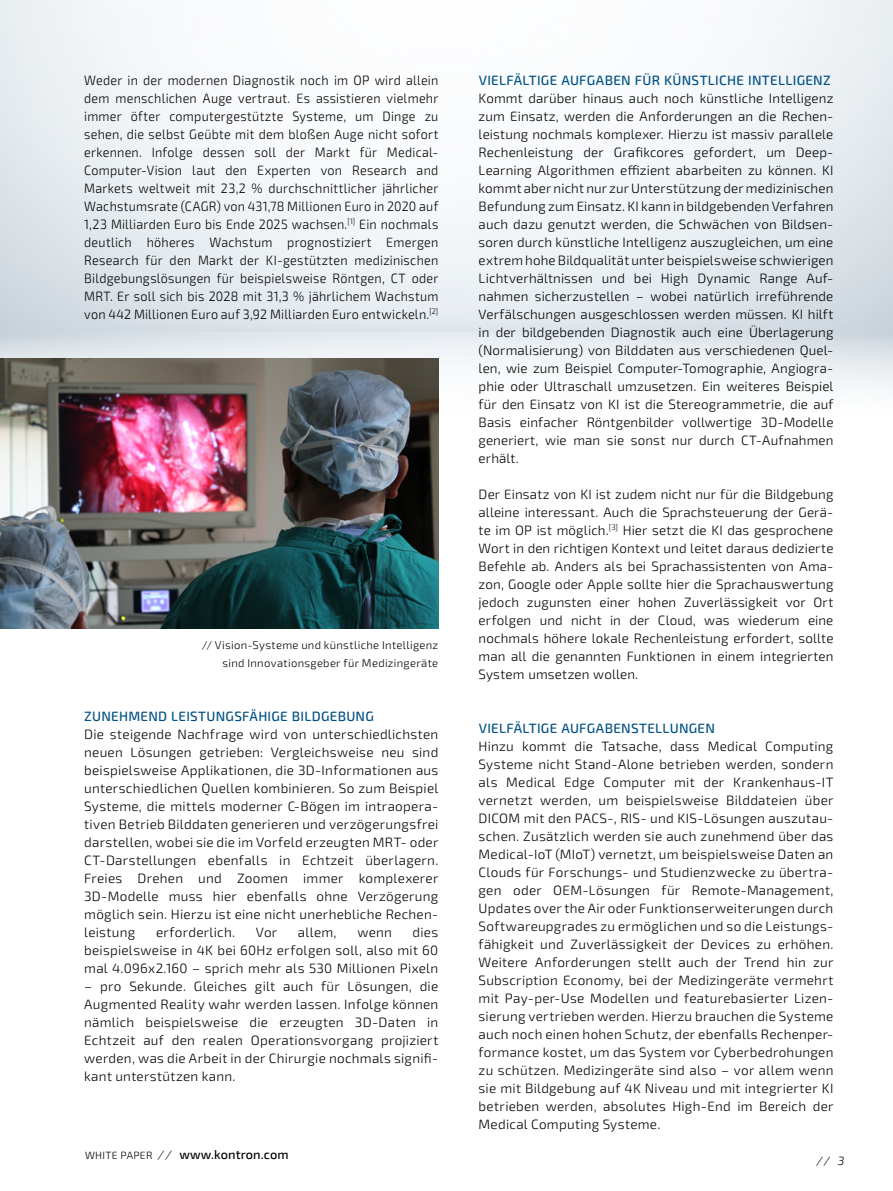
<style>
.page{position:relative;width:893px;height:1191px;background:#fff}
.page>*{position:absolute;margin:0;border:0;box-sizing:border-box;transform-origin:0 0}
.t1{font:300 13.5px/18px "Sn T";letter-spacing:.02em;color:#000;text-align:justify}
.t2{font:300 13.5px/18px "Sn T";letter-spacing:.02em;color:#000;text-align:justify;scale:.93 1}
.t3{font:500 13.5px "Sn T";letter-spacing:.02em;color:#005083}
.t4{font:500 12.75px "Sn T";letter-spacing:.01em;color:#000}
.t5{font:italic 300 12px "Sn T";color:#000}
.t6{font:300 11.25px/18px "Sn T";letter-spacing:.025em;color:#000;text-align:right}
.s1{font-weight:300;font-size:10.5px}
.s2{font-weight:300;font-style:italic;font-size:12px}
</style>
<div class="page">
<img style="left:0;top:0;width:893px;height:472px">
<img style="left:0;top:359px;width:438px;height:270px">
<p class="t2" style="left:84px;top:71px;width:382px">Weder in der modernen Diagnostik noch im OP wird allein dem menschlichen Auge vertraut. Es assistieren vielmehr immer öfter computergestützte Systeme, um Dinge zu sehen, die selbst Geübte mit dem bloßen Auge nicht sofort erkennen. Infolge dessen soll der Markt für Medical-Computer-Vision laut den Experten von Research and Markets weltweit mit 23,2 % durchschnittlicher jährlicher Wachstumsrate (CAGR) von 431,78 Millionen Euro in 2020 auf 1,23 Milliarden Euro bis Ende 2025 wachsen.<sup>[1]</sup> Ein nochmals deutlich höheres Wachstum prognostiziert Emergen Research für den Markt der KI-gestützten medizinischen Bildgebungslösungen für beispielsweise Röntgen, CT oder MRT. Er soll sich bis 2028 mit 31,3 % jährlichem Wachstum von 442 Millionen Euro auf 3,92 Milliarden Euro entwickeln.<sup>[2]</sup></p>
<p class="t6" style="left:202px;top:636px;width:238px">// Vision-Systeme und künstliche Intelligenz sind Innovationsgeber für Medizingeräte</p>
<p class="t3" style="left:84px;top:708px;width:291px">ZUNEHMEND LEISTUNGSFÄHIGE BILDGEBUNG</p>
<p class="t1" style="left:84px;top:725px;width:356px;text-align:left">Die steigende Nachfrage wird von unterschiedlichsten neuen Lösungen getrieben: Vergleichsweise neu sind beispielsweise Applikationen, die 3D-Informationen aus unterschiedlichen Quellen kombinieren. So zum Beispiel Systeme, die mittels moderner C-Bögen im intraopera&shy;tiven Betrieb Bilddaten generieren und verzögerungsfrei darstellen, wobei sie die im Vorfeld erzeugten MRT- oder CT-Darstellungen ebenfalls in Echtzeit überlagern.<br>Freies Drehen und Zoomen immer komplexerer 3D-Modelle muss hier ebenfalls ohne Verzögerung möglich sein. Hierzu ist eine nicht unerhebliche Rechen&shy;leistung</p>
<p class="t1" style="left:156px;top:923px;width:81px">erforderlich.</p>
<p class="t1" style="left:256px;top:923px;width:23px">Vor</p>
<p class="t1" style="left:298px;top:923px;width:40px">allem,</p>
<p class="t1" style="left:357px;top:923px;width:36px">wenn</p>
<p class="t1" style="left:84px;top:923px;width:356px;text-indent:328px">dies beispielsweise in 4K bei 60Hz erfolgen soll, also mit 60 mal 4.096x2.160 – sprich mehr als 530 Millionen Pixeln</p>
<p class="t1" style="left:84px;top:977px;width:356px">– pro Sekunde. Gleiches gilt auch für Lösungen, die Augmented Reality wahr werden lassen. Infolge können nämlich beispielsweise die erzeugten 3D-Daten in Echtzeit auf den realen Operationsvorgang projiziert werden, was die Arbeit in der Chirurgie nochmals signifi&shy;kant unterstützen kann.</p>
<p class="t4" style="left:85px;top:1147px;width:205px"><span class="s1">WHITE PAPER</span> <span class="s2">//</span> www.kontron.com</p>
<p class="t3" style="left:479px;top:72px;width:354px">VIELFÄLTIGE AUFGABEN FÜR KÜNSTLICHE INTELLIGENZ</p>
<p class="t1" style="left:479px;top:89px;width:356px">Kommt darüber hinaus auch noch künstliche Intelligenz zum Einsatz, werden die Anforderungen an die Rechen&shy;leistung nochmals komplexer. Hierzu ist massiv parallele Rechenleistung der Grafikcores gefordert, um Deep-Learning Algorithmen effizient abarbeiten zu können. KI kommt aber nicht nur zur Unterstützung der medizinischen Befundung zum Einsatz. KI kann in bildgebenden Verfahren auch dazu genutzt werden, die Schwächen von Bildsen&shy;soren durch künstliche Intelligenz auszugleichen, um eine extrem hohe Bildqualität unter beispielsweise schwierigen Lichtverhältnissen und bei High Dynamic Range Auf&shy;nahmen sicherzustellen – wobei natürlich irreführende Verfälschungen ausgeschlossen werden müssen. KI hilft in der bildgebenden Diagnostik auch eine Überlagerung (Normalisierung) von Bilddaten aus verschiedenen Quel&shy;len, wie zum Beispiel Computer-Tomographie, Angiogra&shy;phie oder Ultraschall umzusetzen. Ein weiteres Beispiel für den Einsatz von KI ist die Stereogrammetrie, die auf Basis einfacher Röntgenbilder vollwertige 3D-Modelle generiert, wie man sie sonst nur durch CT-Aufnahmen erhält.</p>
<p class="t1" style="left:479px;top:485px;width:356px">Der Einsatz von KI ist zudem nicht nur für die Bildgebung alleine interessant. Auch die Sprachsteuerung der Gerä&shy;te im OP ist möglich.<sup>[3]</sup> Hier setzt die KI das gesprochene Wort in den richtigen Kontext und leitet daraus dedizierte Befehle ab. Anders als bei Sprachassistenten von Ama&shy;zon, Google oder Apple sollte hier die Sprachauswertung jedoch zugunsten einer hohen Zuverlässigkeit vor Ort erfolgen und nicht in der Cloud, was wiederum eine nochmals höhere lokale Rechenleistung erfordert, sollte man all die genannten Funktionen in einem integrierten System umsetzen wollen.</p>
<p class="t3" style="left:479px;top:720px;width:238px">VIELFÄLTIGE AUFGABENSTELLUNGEN</p>
<p class="t1" style="left:479px;top:737px;width:356px">Hinzu kommt die Tatsache, dass Medical Computing Systeme nicht Stand-Alone betrieben werden, sondern als Medical Edge Computer mit der Krankenhaus-IT vernetzt werden, um beispielsweise Bilddateien über DICOM mit den PACS-, RIS- und KIS-Lösungen auszutau&shy;schen. Zusätzlich werden sie auch zunehmend über das Medical-IoT (MIoT) vernetzt, um beispielsweise Daten an Clouds für Forschungs- und Studienzwecke zu übertra&shy;gen oder OEM-Lösungen für Remote-Management, Updates over the Air oder Funktionserweiterungen durch Softwareupgrades zu ermöglichen und so die Leistungs&shy;fähigkeit und Zuverlässigkeit der Devices zu erhöhen.<br>Weitere Anforderungen stellt auch der Trend hin zur Subscription Economy, bei der Medizingeräte vermehrt mit Pay-per-Use Modellen und featurebasierter Lizen&shy;sierung vertrieben werden. Hierzu brauchen die Systeme auch noch einen hohen Schutz, der ebenfalls Rechenper&shy;formance kostet, um das System vor Cyberbedrohungen zu schützen. Medizingeräte sind also – vor allem wenn sie mit Bildgebung auf 4K Niveau und mit integrierter KI betrieben werden, absolutes High-End im Bereich der Medical Computing Systeme.</p>
<p class="t5" style="left:816px;top:1153px;width:29px">// 3</p>
</div>
